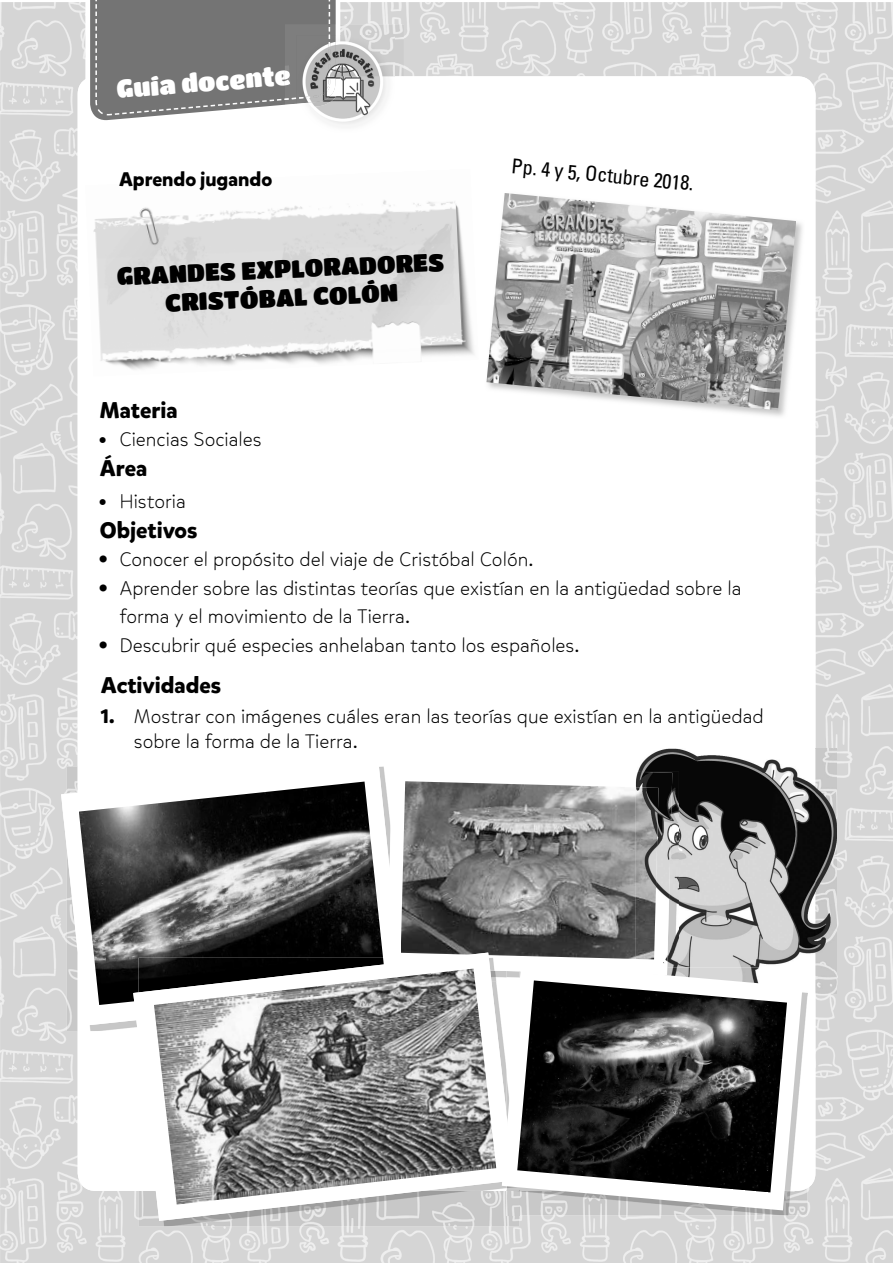
<style>
.page{position:relative;width:893px;height:1263px;background:#fff}
.page>*{position:absolute;margin:0;border:0;box-sizing:border-box;transform-origin:0 0}
.t1{font:25.2px "Titan One";color:#fff}
.t2{font:24.6px/28.7px "Titan One";color:#000;text-align:center}
.t3{font:700 22.5px "Mikado";color:#000}
.t4{font:condensed 20.55px "Univers LT Std";color:#000}
.t5{font:300 19.5px/28.5px "Mikado";color:#000}
.t6{font:700 19.5px "Mikado";color:#000}
.s1{font-family:"Univers LT Std";font-weight:400;font-size:16.5px}
.s2{font-family:"Univers LT Std";font-weight:400}
.s3{font-weight:700}
</style>
<div class="page">
<img style="left:0;top:2px;width:893px;height:1261px">
<div style="left:78px;top:76px;width:737px;height:1115px;background:#fff;border-radius:18px"></div>
<img style="left:340px;top:24px;width:64px;height:52px">
<img style="left:340px;top:35px;width:55px;height:41px">
<img style="left:340px;top:76px;width:55px;height:49px">
<svg style="left:86px;top:0;width:254px;height:125px;background:#8b8b8b"></svg>
<img style="left:329px;top:35px;width:1px;height:42px">
<img style="left:314px;top:80px;width:16px;height:17px">
<img style="left:93px;top:200px;width:381px;height:170px">
<img style="left:717px;top:222px;width:85px;height:194px">
<img style="left:486px;top:193px;width:310px;height:217px">
<img style="left:67px;top:1025px;width:11px;height:6px">
<img style="left:90px;top:1025px;width:43px;height:6px">
<svg style="left:61px;top:761px;width:326px;height:264px"></svg>
<img style="left:79px;top:781px;width:304px;height:224px">
<img style="left:401px;top:781px;width:235px;height:178px">
<img style="left:138px;top:1215px;width:381px;height:11px">
<svg style="left:133px;top:952px;width:381px;height:269px"></svg>
<img style="left:154px;top:968px;width:342px;height:236px">
<img style="left:638px;top:748px;width:199px;height:246px">
<img style="left:672px;top:772px;width:7px;height:190px">
<img style="left:636px;top:772px;width:36px;height:190px">
<img style="left:636px;top:787px;width:23px;height:172px">
<img style="left:519px;top:1191px;width:288px;height:24px">
<img style="left:802px;top:994px;width:5px;height:197px">
<img style="left:507px;top:1210px;width:12px;height:5px">
<img style="left:802px;top:967px;width:5px;height:27px">
<svg style="left:502px;top:962px;width:300px;height:248px"></svg>
<img style="left:517px;top:980px;width:270px;height:212px">
<p class="t1" style="left:116px;top:73px;width:176px;rotate:-4deg">Guía docente</p>
<p class="t6" style="left:119px;top:167px;width:155px">Aprendo jugando</p>
<p class="t2" style="left:116px;top:263px;width:329px;rotate:-3deg">GRANDES EXPLORADORES<br>CRISTÓBAL COLÓN</p>
<p class="t4" style="left:513px;top:154px;width:184px;rotate:5deg">Pp. 4 y 5, Octubre 2018.</p>
<p class="t3" style="left:100px;top:396px;width:79px">Materia</p>
<p class="t5" style="left:100px;top:425px;width:163px"><span class="s1">•</span> Ciencias Sociales</p>
<p class="t3" style="left:100px;top:454px;width:49px">Área</p>
<p class="t5" style="left:100px;top:487px;width:87px"><span class="s1">•</span> Historia</p>
<p class="t3" style="left:100px;top:516px;width:99px">Objetivos</p>
<p class="t5" style="left:100px;top:545px;width:435px"><span class="s2">•</span> Conocer el propósito del viaje de Cristóbal Colón.</p>
<p class="t5" style="left:119px;top:574px;width:624px;text-indent:-20px"><span class="s2">•</span> Aprender sobre las distintas teorías que existían en la antigüedad sobre la forma y el movimiento de la Tierra.</p>
<p class="t5" style="left:100px;top:631px;width:481px"><span class="s2">•</span> Descubrir qué especies anhelaban tanto los españoles.</p>
<p class="t3" style="left:101px;top:671px;width:122px">Actividades</p>
<p class="t5" style="left:134px;top:703px;width:631px;line-height:25.5px;text-indent:-33px"><span class="s3">1.</span> Mostrar con imágenes cuáles eran las teorías que existían en la antigüedad sobre la forma de la Tierra.</p>
</div>
